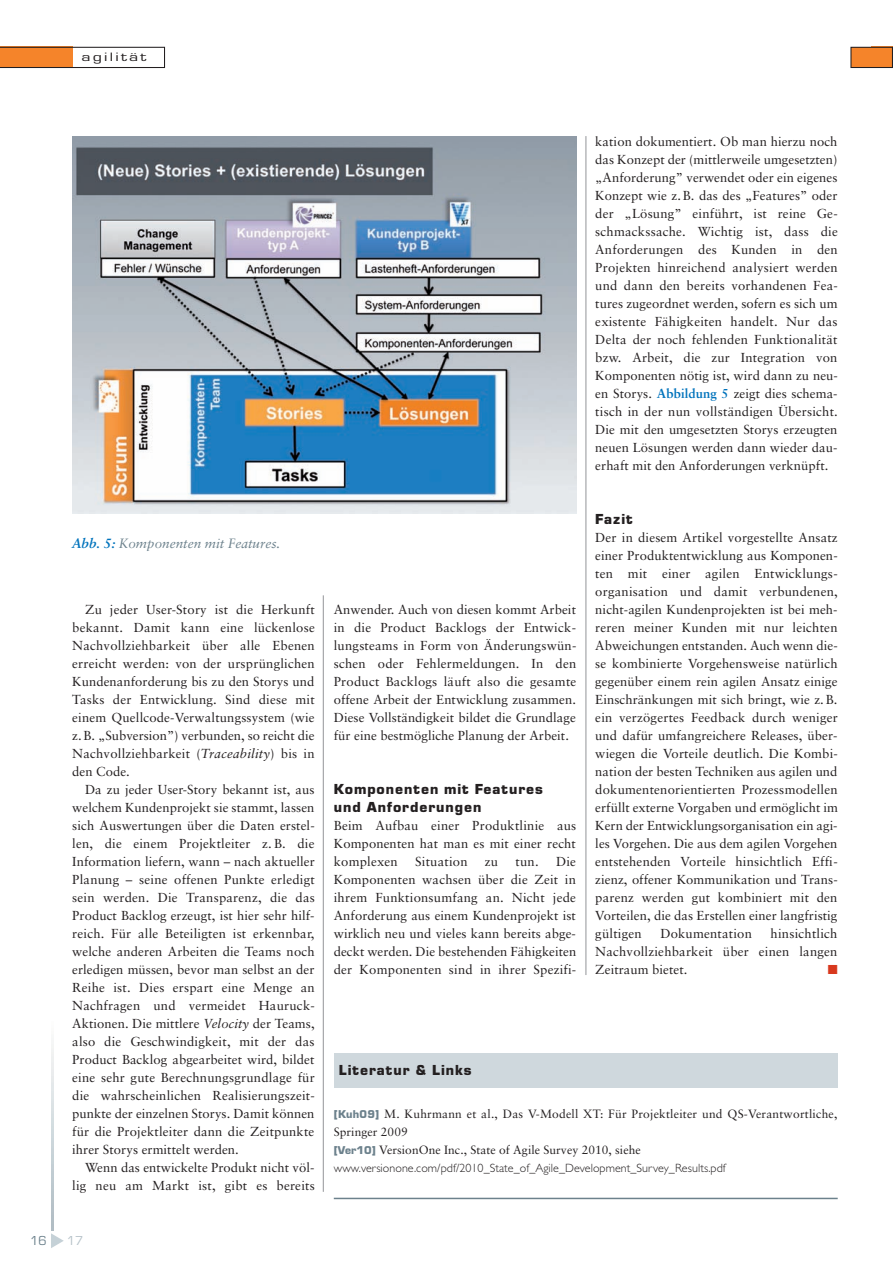
<style>
.page{position:relative;width:893px;height:1263px;background:#fff}
.page>*{position:absolute;margin:0;border:0;box-sizing:border-box;transform-origin:0 0}
.t1{font:700 14.25px/18px "Eurostile BQ";letter-spacing:.07em;color:#231f20}
.t2{font:italic 13.5px "Sabon";color:#6c818c}
.t3{font:13.5px "Eurostile";color:#6c818c}
.t4{font:13.5px "Eurostile";color:#b6c2c9}
.t5{font:13.05px/18px "Sabon";letter-spacing:.005em;color:#231f20;text-align:justify}
.t6{font:13.05px "Zapf Dingbats";color:#d8381e}
.t7{font:12.6px "Eurostile";letter-spacing:.125em;color:#231f20;scale:1.43 1}
.t8{font:12px/18px "Sabon";letter-spacing:.015em;color:#231f20}
.t9{font:300 12px "Gill Sans";letter-spacing:.005em;color:#231f20}
.s1{font-weight:700;color:#0073bc}
.s2{font-style:italic}
.s3{font-family:"Eurostile";font-weight:700;font-size:10.5px;color:#6c818c}
</style>
<div class="page">
<svg style="left:51px;top:1233px;width:13px;height:15px"></svg>
<div style="left:851px;top:47px;width:41px;height:21px;background:#f5842a"></div>
<div style="left:850px;top:47px;width:43px;height:21px;border:1px solid #231f20"></div>
<hr style="left:323px;top:595px;width:1px;height:597px;background:#939598">
<hr style="left:586px;top:136px;width:1px;height:839px;background:#939598">
<div style="left:334px;top:1053px;width:504px;height:34px;background:#cfd8dd"></div>
<hr style="left:334px;top:1198px;width:504px;height:1px;background:#6c818c">
<svg style="left:0;top:47px;width:165px;height:21px"></svg>
<img style="left:72px;top:136px;width:504px;height:378px">
<p class="t7" style="left:81px;top:52px;width:47px">agilität</p>
<p class="t2" style="left:72px;top:537px;width:210px"><span class="s1">Abb. 5:</span> Komponenten mit Features.</p>
<p class="t5" style="left:72px;top:601px;width:244px;text-indent:13px">Zu jeder User-Story ist die Herkunft bekannt. Damit kann eine lückenlose Nach vollziehbarkeit über alle Ebenen erreicht werden: von der ursprünglichen Kundenanforderung bis zu den Storys und Tasks der Entwicklung. Sind diese mit einem Quellcode-Verwaltungssystem (wie z. B. „Subversion”) verbunden, so reicht die Nachvollziehbarkeit (<span class="s2">Traceability</span>) bis in den Code.</p>
<p class="t5" style="left:72px;top:781px;width:244px;text-indent:13px">Da zu jeder User-Story bekannt ist, aus welchem Kundenprojekt sie stammt, lassen sich Auswertungen über die Daten erstel&shy;len, die einem Projektleiter z. B. die Information liefern, wann – nach aktueller Planung – seine offenen Punkte erledigt sein werden. Die Transparenz, die das Product Backlog erzeugt, ist hier sehr hilf&shy;reich. Für alle Beteiligten ist erkennbar, welche anderen Arbeiten die Teams noch erledigen müssen, bevor man selbst an der Reihe ist. Dies erspart eine Menge an Nachfragen und vermeidet Hauruck-Aktionen. Die mittlere <span class="s2">Velocity</span> der Teams, also die Geschwindigkeit, mit der das Product Backlog abgearbeitet wird, bildet eine sehr gute Berechnungsgrundlage für die wahrscheinlichen Realisierungszeit - punkte der einzelnen Storys. Damit können für die Projektleiter dann die Zeitpunkte ihrer Storys ermittelt werden.</p>
<p class="t5" style="left:72px;top:1159px;width:244px;text-align:right">Wenn das entwickelte Produkt nicht völ&shy;lig neu am Markt ist, gibt es bereits</p>
<p class="t3" style="left:30px;top:1236px;width:18px">16</p>
<p class="t4" style="left:67px;top:1236px;width:18px">17</p>
<p class="t5" style="left:334px;top:601px;width:244px">Anwender. Auch von diesen kommt Arbeit in die Product Backlogs der Entwick - lungsteams in Form von Änderungswün&shy;schen oder Fehlermeldungen. In den Product Backlogs läuft also die gesamte offene Arbeit der Entwicklung zusammen.<br>Diese Vollständigkeit bildet die Grundlage für eine bestmögliche Planung der Arbeit.</p>
<p class="t1" style="left:334px;top:781px;width:211px">Komponenten mit Features und Anforderungen</p>
<p class="t5" style="left:334px;top:817px;width:244px">Beim Aufbau einer Produktlinie aus Komponenten hat man es mit einer recht komplexen</p>
<p class="t5" style="left:415px;top:853px;width:54px">Situation</p>
<p class="t5" style="left:485px;top:853px;width:15px">zu</p>
<p class="t5" style="left:516px;top:853px;width:25px">tun.</p>
<p class="t5" style="left:334px;top:853px;width:244px;text-indent:222px">Die Komponenten wachsen über die Zeit in ihrem Funktionsumfang an. Nicht jede Anforderung aus einem Kundenprojekt ist wirklich neu und vieles kann bereits abge&shy;deckt werden. Die bestehenden Fähigkeiten der Komponenten sind in ihrer Spezifi -</p>
<p class="t5" style="left:595px;top:133px;width:244px">kation dokumentiert. Ob man hierzu noch das Konzept der (mittlerweile umgesetzten) „Anforderung” verwendet oder ein eigenes Konzept wie z. B. das des „Features” oder der „Lösung” einführt, ist reine Ge - schmackssache. Wichtig ist, dass die Anforderungen des Kunden in den Projekten hinreichend analysiert werden und dann den bereits vorhandenen Fea - tures zugeordnet werden, sofern es sich um existente Fähigkeiten handelt. Nur das Delta der noch fehlenden Funktionalität bzw. Arbeit, die zur Integration von Komponenten nötig ist, wird dann zu neu&shy;en Storys. <span class="s1">Abbildung 5</span> zeigt dies schema&shy;tisch in der nun vollständigen Übersicht.<br>Die mit den umgesetzten Storys erzeugten neuen Lösungen werden dann wieder dau&shy;erhaft mit den Anforderungen verknüpft.</p>
<p class="t1" style="left:595px;top:511px;width:39px">Fazit</p>
<p class="t5" style="left:595px;top:529px;width:244px">Der in diesem Artikel vorgestellte Ansatz einer Produktentwicklung aus Komponen - ten mit einer agilen Entwicklungs - organisation und damit verbundenen, nicht-agilen Kunden projekten ist bei meh&shy;reren meiner Kunden mit nur leichten Abweichungen entstanden. Auch wenn die&shy;se kombinierte Vorgehens weise natürlich gegenüber einem rein agilen Ansatz einige Einschränkungen mit sich bringt, wie z. B. ein verzögertes Feedback durch weniger und dafür umfangreichere Releases, über&shy;wiegen die Vorteile deutlich. Die Kombi - nation der besten Techniken aus agilen und dokumentenorientierten Prozess modellen erfüllt externe Vorgaben und ermöglicht im Kern der Entwicklungs organisation ein agi&shy;les Vorgehen. Die aus dem agilen Vorgehen entstehenden Vorteile hinsichtlich Effi - zienz, offener Kommuni kation und Trans - parenz werden gut kombiniert mit den Vorteilen, die das Erstellen einer langfristig gültigen</p>
<p class="t5" style="left:595px;top:925px;width:244px;text-indent:175px">hinsichtlich Nachvollziehbarkeit über einen langen Zeitraum bietet.</p>
<p class="t5" style="left:660px;top:925px;width:93px">Dokumentation</p>
<p class="t6" style="left:828px;top:963px;width:11px">■</p>
<p class="t1" style="left:339px;top:1063px;width:134px">Literatur &amp; Links</p>
<p class="t8" style="left:334px;top:1106px;width:505px"><span class="s3">[Kuh09]</span> M. Kuhrmann et al., Das V-Modell XT: Für Projektleiter und QS-Verantwortliche,<br>Springer 2009<br><span class="s3">[Ver10]</span> VersionOne Inc., State of Agile Survey 2010, siehe</p>
<p class="t9" style="left:334px;top:1164px;width:393px">www.versionone.com/pdf/2010_State_of_Agile_Development_Survey_Results.pdf</p>
</div>
